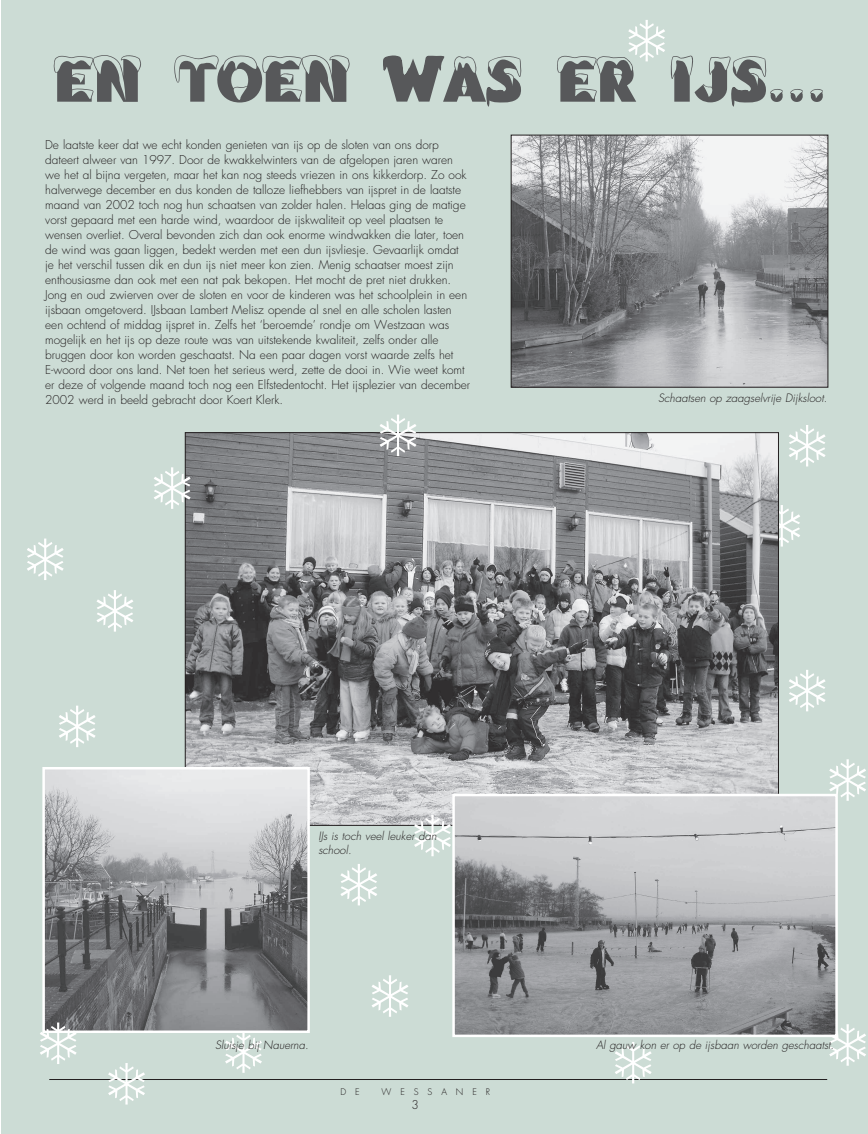
<style>
.page{position:relative;width:868px;height:1134px;background:#fff}
.page>*{position:absolute;margin:0;border:0;box-sizing:border-box;transform-origin:0 0}
.t1{font:60px "Himalaya";color:#57585a}
.t2{font:300 11.88px/15px "Futura";color:#231f20}
.t3{font:italic 300 11.25px/13.5px "Futura";color:#231f20}
.t4{font:300 8.88px "Futura";letter-spacing:1em;color:#231f20}
</style>
<div class="page">
<div style="left:1px;top:0;width:866px;height:1134px;background:#ccdcd5"></div>
<hr style="left:49px;top:1079px;width:777px;height:1px;background:#231f20">
<img style="left:187px;top:434px;width:589px;height:390px">
<img style="left:45px;top:770px;width:262px;height:260px">
<div style="left:42px;top:767px;width:268px;height:266px;border:2px solid #fff"></div>
<img style="left:512px;top:137px;width:314px;height:248px">
<div style="left:510px;top:135px;width:318px;height:252px;border:1px solid #231f20"></div>
<img style="left:455px;top:797px;width:379px;height:237px">
<div style="left:452px;top:794px;width:385px;height:243px;border:2px solid #fff"></div>
<svg style="left:763px;top:504px;width:16px;height:43px"></svg>
<svg style="left:225px;top:1031px;width:37px;height:2px"></svg>
<svg style="left:828px;top:1023px;width:10px;height:14px"></svg>
<svg style="left:828px;top:794px;width:10px;height:7px"></svg>
<svg style="left:379px;top:432px;width:37px;height:24px"></svg>
<svg style="left:42px;top:1022px;width:35px;height:11px"></svg>
<svg style="left:184px;top:467px;width:6px;height:42px"></svg>
<svg style="left:414px;top:814px;width:37px;height:12px"></svg>
<h1 class="t1" style="left:53px;top:41px;width:775px">EN TOEN WAS ER IJS...</h1>
<p class="t2" style="left:45px;top:137px;width:426px">De laatste keer dat we echt konden genieten van ijs op de sloten van ons dorp dateert alweer van 1997. Door de kwakkelwinters van de afgelopen jaren waren we het al bijna vergeten, maar het kan nog steeds vriezen in ons kikkerdorp. Zo ook halverwege december en dus konden de talloze liefhebbers van ijspret in de laatste maand van 2002 toch nog hun schaatsen van zolder halen. Helaas ging de matige vorst gepaard met een harde wind, waardoor de ijskwaliteit op veel plaatsen te wensen overliet. Overal bevonden zich dan ook enorme windwakken die later, toen de wind was gaan liggen, bedekt werden met een dun ijsvliesje. Gevaarlijk omdat je het verschil tussen dik en dun ijs niet meer kon zien. Menig schaatser moest zijn enthousiasme dan ook met een nat pak bekopen. Het mocht de pret niet drukken.<br>Jong en oud zwierven over de sloten en voor de kinderen was het schoolplein in een ijsbaan omgetoverd. IJsbaan Lambert Melisz opende al snel en alle scholen lasten een ochtend of middag ijspret in. Zelfs het ‘beroemde’ rondje om Westzaan was mogelijk en het ijs op deze route was van uitstekende kwaliteit, zelfs onder alle bruggen door kon worden geschaatst. Na een paar dagen vorst waarde zelfs het E-woord door ons land. Net toen het serieus werd, zette de dooi in. Wie weet komt er deze of volgende maand toch nog een Elfstedentocht. Het ijsplezier van december 2002 werd in beeld gebracht door Koert Klerk.</p>
<p class="t3" style="left:658px;top:391px;width:170px">Schaatsen op zaagselvrije Dijksloot.</p>
<p class="t3" style="left:318px;top:829px;width:120px">IJs is toch veel leuker dan school.</p>
<p class="t3" style="left:215px;top:1038px;width:95px">Sluisje bij Nauerna.</p>
<p class="t4" style="left:340px;top:1086px;width:21px">D E</p>
<p class="t4" style="left:381px;top:1086px;width:110px">WESSANER</p>
<p class="t2" style="left:411px;top:1097px;width:9px">3</p>
<p class="t3" style="left:596px;top:1039px;width:239px">Al gauw kon er op de ijsbaan worden geschaatst.</p>
</div>
